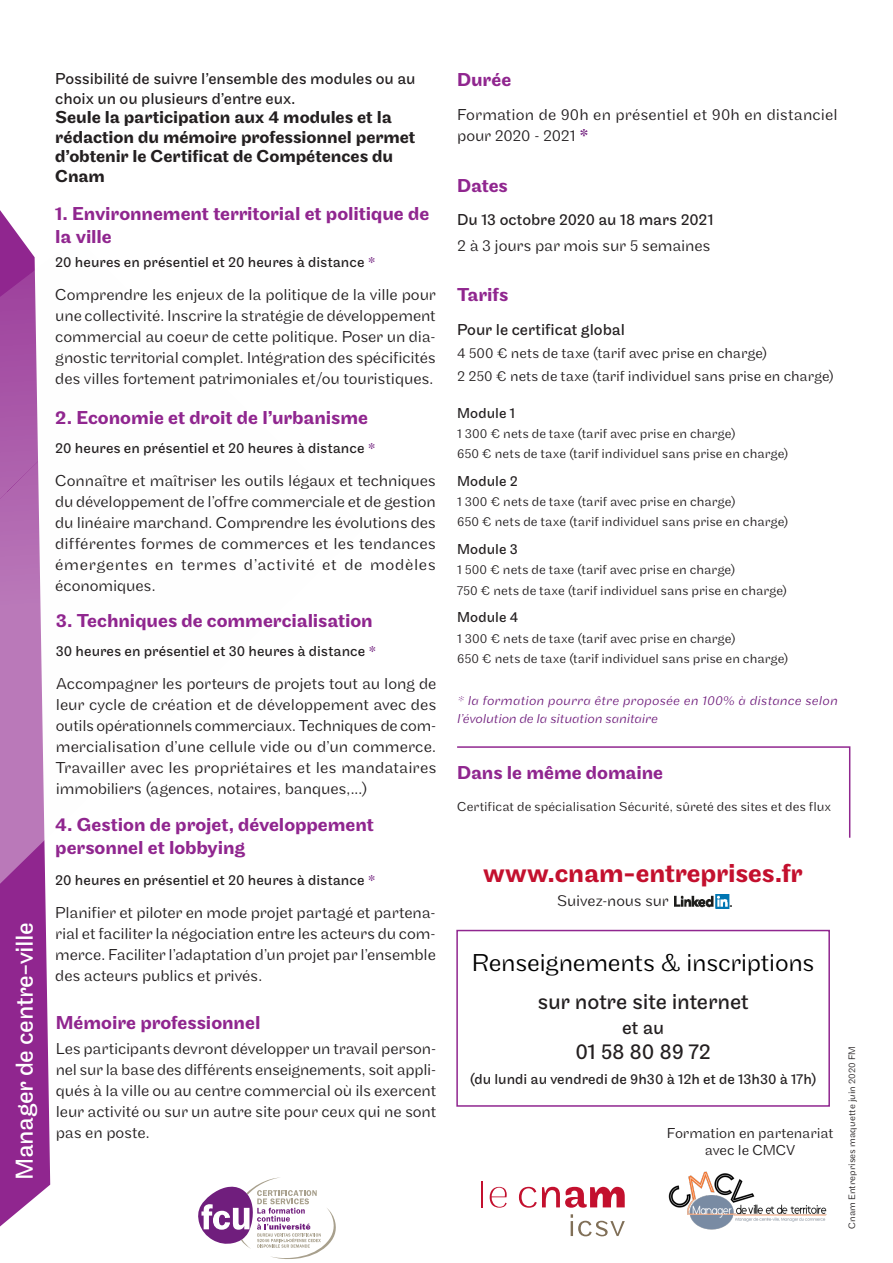
<style>
.page{position:relative;width:893px;height:1263px;background:#fff}
.page>*{position:absolute;margin:0;border:0;box-sizing:border-box;transform-origin:0 0}
.URL{font:500 27px "Maple";letter-spacing:-.005em;color:#c3102e}
.titre{font:300 25.5px "Maple";letter-spacing:-.015em;color:#000}
.titre_bande_vertical{font:25.5px "Maple";letter-spacing:-.02em;color:#fff}
.texte{font:22.5px "Maple";letter-spacing:-.01em;color:#231f20}
.T3{font:500 19.5px/23.4px "Maple";letter-spacing:-.005em;color:#90268f}
.Texte_courant{font:500 19.5px "Maple";letter-spacing:-.005em;color:#90268f}
.texte-2{font:19.5px "Maple";color:#231f20}
.T3-2{font:500 18px/19.5px "Maple";letter-spacing:-.005em;color:#231f20}
.texte-3{font:300 16.5px/21px "Maple";letter-spacing:-.005em;color:#231f20;text-align:justify}
.Texte_courant-2{font:300 16.5px/21px "Maple";color:#231f20}
.T3-3{font:16.5px/19.5px "Maple";color:#231f20}
.Texte_courant-3{font:16.5px "Maple";color:#231f20}
.t1{font:300 16.05px "Maple";letter-spacing:-.01em;color:#231f20}
.texte-4{font:15px "Maple";letter-spacing:.005em;color:#231f20}
.Texte_courant-4{font:300 15px "Maple";letter-spacing:-.005em;color:#231f20}
.texte-5{font:300 15px/16.5px "Maple";letter-spacing:-.005em;color:#231f20;text-align:center}
.Texte_courant-5{font:15px "Maple";color:#231f20}
.Texte_courant-6{font:300 13.5px "Maple";color:#231f20}
.Texte_courant-7{font:italic 300 13.5px/18px "Maple";letter-spacing:.01em;color:#701e7d}
.Ours{font:300 9.75px "Maple";letter-spacing:.01em;color:#231f20}
.s1{color:#701e7d}
.s2{font-weight:500;font-size:18px;color:#701e7d}
</style>
<div class="page">
<svg style="left:0;top:210px;width:51px;height:1017px;fill:#90268f"></svg>
<img style="left:0;top:725px;width:51px;height:196px">
<img style="left:0;top:238px;width:51px;height:487px">
<div style="left:456px;top:930px;width:374px;height:177px;border:2px solid #90268f"></div>
<svg style="left:198px;top:1177px;width:138px;height:82px"></svg>
<img style="left:674px;top:894px;width:58px;height:14px">
<svg style="left:457px;top:746px;width:394px;height:92px"></svg>
<svg style="left:490px;top:1187px;width:17px;height:20px"></svg>
<svg style="left:482px;top:1181px;width:1px;height:26px"></svg>
<svg style="left:519px;top:1187px;width:106px;height:21px"></svg>
<svg style="left:571px;top:1214px;width:54px;height:22px"></svg>
<img style="left:668px;top:1171px;width:159px;height:59px">
<p class="titre_bande_vertical" style="left:10px;top:1180px;width:259px;rotate:-90deg">Manager de centre-ville</p>
<p class="T3-3" style="left:55px;top:69px;width:362px">Possibilité de suivre l’ensemble des modules ou au choix un ou plusieurs d’entre eux.</p>
<p class="T3-2" style="left:55px;top:108px;width:362px">Seule la participation aux 4 modules et la rédaction du mémoire professionnel permet d’obtenir le Certificat de Compétences du Cnam</p>
<p class="T3" style="left:55px;top:202px;width:375px">1. Environnement territorial et politique de la ville</p>
<p class="texte-4" style="left:55px;top:254px;width:322px">20 heures en présentiel et 20 heures à distance <span class="s1">*</span></p>
<p class="texte-3" style="left:55px;top:285px;width:382px">Comprendre les enjeux de la politique de la ville pour une collectivité. Inscrire la stratégie de développement commercial au coeur de cette politique. Poser un dia&shy;gnostic territorial complet. Intégration des spécificités des villes fortement patrimoniales et/ou touristiques.</p>
<p class="T3" style="left:55px;top:407px;width:314px">2. Economie et droit de l’urbanisme</p>
<p class="texte-4" style="left:55px;top:439px;width:322px">20 heures en présentiel et 20 heures à distance <span class="s1">*</span></p>
<p class="texte-3" style="left:55px;top:470px;width:382px">Connaître et maîtriser les outils légaux et techniques du développement de l’offre commerciale et de gestion du linéaire marchand. Comprendre les évolutions des différentes formes de commerces et les tendances émergentes en termes d’activité et de modèles économiques.</p>
<p class="T3" style="left:56px;top:609px;width:319px">3. Techniques de commercialisation</p>
<p class="texte-4" style="left:56px;top:642px;width:322px">30 heures en présentiel et 30 heures à distance <span class="s1">*</span></p>
<p class="texte-3" style="left:56px;top:673px;width:382px">Accompagner les porteurs de projets tout au long de leur cycle de création et de développement avec des outils opérationnels commerciaux. Techniques de com&shy;mercialisation d’une cellule vide ou d’un commerce.<br>Travailler avec les propriétaires et les mandataires immobiliers (agences, notaires, banques,...)</p>
<p class="T3" style="left:55px;top:813px;width:320px">4. Gestion de projet, développement personnel et lobbying</p>
<p class="texte-4" style="left:55px;top:872px;width:322px">20 heures en présentiel et 20 heures à distance <span class="s1">*</span></p>
<p class="texte-3" style="left:55px;top:902px;width:382px">Planifier et piloter en mode projet partagé et partena&shy;rial et faciliter la négociation entre les acteurs du com&shy;merce. Faciliter l’adaptation d’un projet par l’ensemble des acteurs publics et privés.</p>
<p class="T3" style="left:56px;top:1011px;width:206px">Mémoire professionnel</p>
<p class="texte-3" style="left:56px;top:1038px;width:382px">Les participants devront développer un travail person&shy;nel sur la base des différents enseignements, soit appli&shy;qués à la ville ou au centre commercial où ils exercent leur activité ou sur un autre site pour ceux qui ne sont pas en poste.</p>
<p class="T3" style="left:457px;top:69px;width:56px">Durée</p>
<p class="Texte_courant-2" style="left:457px;top:104px;width:382px">Formation de 90h en présentiel et 90h en distanciel pour 2020 - 2021 <span class="s2">*</span></p>
<p class="Texte_courant" style="left:457px;top:174px;width:52px">Dates</p>
<p class="Texte_courant-3" style="left:457px;top:211px;width:258px">Du 13 octobre 2020 au 18 mars 2021</p>
<p class="Texte_courant-2" style="left:457px;top:235px;width:255px">2 à 3 jours par mois sur 5 semaines</p>
<p class="Texte_courant" style="left:457px;top:284px;width:53px">Tarifs</p>
<p class="Texte_courant-3" style="left:457px;top:320px;width:169px">Pour le certificat global</p>
<p class="Texte_courant-4" style="left:457px;top:345px;width:312px">4 500 € nets de taxe (tarif avec prise en charge)</p>
<p class="Texte_courant-4" style="left:457px;top:368px;width:378px">2 250 € nets de taxe (tarif individuel sans prise en charge)</p>
<p class="Texte_courant-5" style="left:457px;top:404px;width:59px">Module 1</p>
<p class="Texte_courant-6" style="left:457px;top:426px;width:280px">1 300 € nets de taxe (tarif avec prise en charge)</p>
<p class="Texte_courant-6" style="left:457px;top:446px;width:333px">650 € nets de taxe (tarif individuel sans prise en charge)</p>
<p class="Texte_courant-5" style="left:457px;top:472px;width:62px">Module 2</p>
<p class="Texte_courant-6" style="left:457px;top:494px;width:280px">1 300 € nets de taxe (tarif avec prise en charge)</p>
<p class="Texte_courant-6" style="left:457px;top:514px;width:333px">650 € nets de taxe (tarif individuel sans prise en charge)</p>
<p class="Texte_courant-5" style="left:457px;top:541px;width:62px">Module 3</p>
<p class="Texte_courant-6" style="left:457px;top:562px;width:280px">1 500 € nets de taxe (tarif avec prise en charge)</p>
<p class="Texte_courant-6" style="left:457px;top:582px;width:332px">750 € nets de taxe (tarif individuel sans prise en charge)</p>
<p class="Texte_courant-5" style="left:457px;top:609px;width:62px">Module 4</p>
<p class="Texte_courant-6" style="left:457px;top:630px;width:280px">1 300 € nets de taxe (tarif avec prise en charge)</p>
<p class="Texte_courant-6" style="left:457px;top:651px;width:333px">650 € nets de taxe (tarif individuel sans prise en charge)</p>
<p class="Texte_courant-7" style="left:457px;top:691px;width:382px">* la formation pourra être proposée en 100% à distance selon l’évolution de la situation sanitaire</p>
<p class="Texte_courant" style="left:457px;top:761px;width:208px">Dans le même domaine</p>
<p class="Texte_courant-6" style="left:457px;top:799px;width:376px">Certificat de spécialisation Sécurité, sûreté des sites et des flux</p>
<p class="URL" style="left:484px;top:858px;width:321px">www.cnam-entreprises.fr</p>
<p class="t1" style="left:557px;top:892px;width:113px">Suivez-nous sur</p>
<p class="titre" style="left:472px;top:948px;width:344px">Renseignements &amp; inscriptions</p>
<p class="texte" style="left:537px;top:989px;width:213px">sur notre site internet</p>
<p class="texte-2" style="left:622px;top:1017px;width:43px">et au</p>
<p class="texte" style="left:575px;top:1039px;width:137px">01 58 80 89 72</p>
<p class="texte-4" style="left:470px;top:1071px;width:348px">(du lundi au vendredi de 9h30 à 12h et de 13h30 à 17h)</p>
<p class="texte-5" style="left:667px;top:1125px;width:168px">Formation en partenariat avec le CMCV</p>
<p class="Ours" style="left:850px;top:1229px;width:251px;rotate:-90deg">Dircom Cnam maquette juin 2019 DB - © Sandrine villain.</p>
<p class="Ours" style="left:846px;top:1229px;width:184px;rotate:-90deg">Cnam Entreprises maquette juin 2020 FM</p>
</div>
